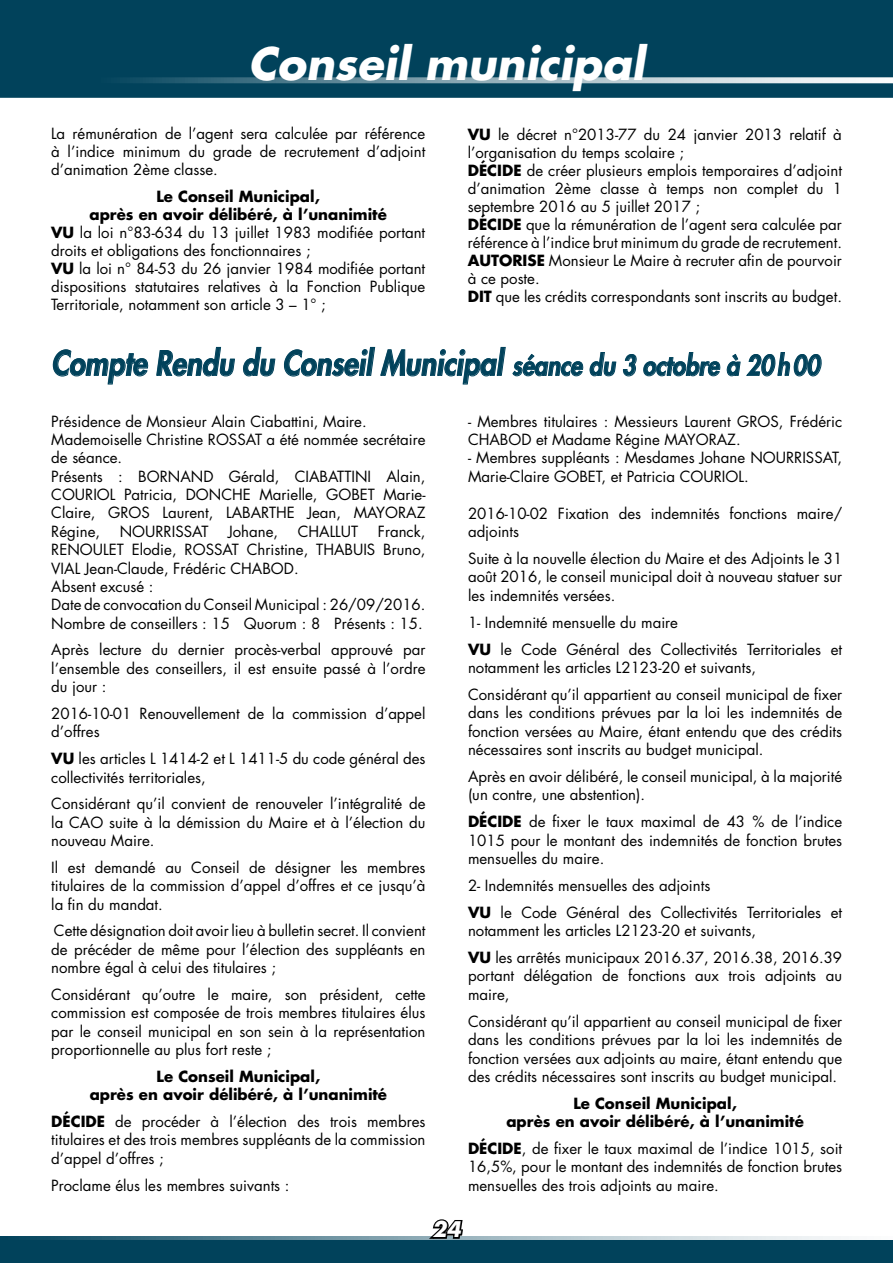
<style>
.page{position:relative;width:893px;height:1263px;background:#fff}
.page>*{position:absolute;margin:0;border:0;box-sizing:border-box;transform-origin:0 0}
.t1{font:italic 700 43.5px "Futura";color:#fff}
.t2{font:italic 800 33px "Futura";color:#01425b;scale:.88 1}
.t3{font:italic 700 21px "Futura";color:#fff}
.t4{font:15px/18.3px "Futura";color:#000}
.t5{font:700 15px/18.3px "Futura";color:#000;text-align:center}
.s1{font-weight:700}
.s2{font-size:27px}
</style>
<div class="page">
<div style="left:0;top:0;width:893px;height:98px;background:#01425b"></div>
<div style="left:0;top:1236px;width:893px;height:27px;background:#01425b"></div>
<svg style="left:94px;top:77px;width:799px;height:6px;background:#85a4b0"></svg>
<svg style="left:33px;top:1236px;width:860px;height:4px;background:#92aeb8"></svg>
<svg style="left:425px;top:1219px;width:40px;height:21px"></svg>
<svg style="left:52px;top:349px;width:97px;height:36px"></svg>
<svg style="left:156px;top:347px;width:79px;height:30px"></svg>
<svg style="left:243px;top:347px;width:33px;height:30px"></svg>
<svg style="left:284px;top:347px;width:222px;height:38px"></svg>
<svg style="left:512px;top:352px;width:104px;height:25px"></svg>
<svg style="left:623px;top:352px;width:199px;height:25px"></svg>
<h1 class="t1" style="left:248px;top:33px;width:398px">Conseil municipal</h1>
<p class="t4" style="left:51px;top:125px;width:376px;text-align:justify">La rémunération de l’agent sera calculée par référence à l’indice minimum du grade de recrutement d’adjoint d’animation 2ème classe.</p>
<p class="t5" style="left:156px;top:187px;width:165px">Le Conseil Municipal,</p>
<p class="t5" style="left:89px;top:205px;width:299px">après en avoir délibéré, à l’unanimité</p>
<p class="t4" style="left:51px;top:223px;width:376px"><span class="s1">VU</span> la loi n°83-634 du 13 juillet 1983 modifiée portant</p>
<p class="t4" style="left:51px;top:241px;width:261px">droits et obligations des fonctionnaires ;</p>
<p class="t4" style="left:51px;top:259px;width:376px"><span class="s1">VU</span> la loi n° 84-53 du 26 janvier 1984 modifiée portant</p>
<p class="t4" style="left:51px;top:277px;width:376px">dispositions statutaires relatives à la Fonction Publique</p>
<p class="t4" style="left:51px;top:295px;width:276px">Territoriale, notamment son article 3 – 1° ;</p>
<p class="t4" style="left:468px;top:125px;width:376px"><span class="s1">VU</span> le décret n°2013-77 du 24 janvier 2013 relatif à l’organisation du temps scolaire ;<br><span class="s1">DÉCIDE</span> de créer plusieurs emplois temporaires d’adjoint d’animation 2ème classe à temps non complet du 1 septembre 2016 au 5 juillet 2017 ;<br><span class="s1">DÉCIDE</span> que la rémunération de l’agent sera calculée par référence à l’indice brut minimum du grade de recrutement.<br><span class="s1">AUTORISE</span> Monsieur Le Maire à recruter afin de pourvoir à ce poste.<br><span class="s1">DIT</span> que les crédits correspondants sont inscrits au budget.</p>
<h2 class="t2" style="left:51px;top:341px;width:875px">Compte Rendu du Conseil Municipal <span class="s2">séance du 3 octobre à 20h00</span></h2>
<p class="t4" style="left:51px;top:412px;width:376px">Présidence de Monsieur Alain Ciabattini, Maire.<br>Mademoiselle Christine ROSSAT a été nommée secrétaire de séance.<br>Présents : BORNAND Gérald, CIABATTINI Alain, COURIOL Patricia, DONCHE Marielle, GOBET Marie-Claire, GROS Laurent, LABARTHE Jean, MAYORAZ Régine,</p>
<p class="t4" style="left:468px;top:412px;width:376px">- Membres titulaires : Messieurs Laurent GROS, Frédéric<br>CHABOD et Madame Régine MAYORAZ.</p>
<p class="t4" style="left:468px;top:448px;width:376px">- Membres suppléants : Mesdames Johane NOURRISSAT,<br>Marie-Claire GOBET, et Patricia COURIOL.</p>
<p class="t4" style="left:468px;top:504px;width:376px">2016-10-02 Fixation des indemnités fonctions maire/ adjoints</p>
<p class="t4" style="left:468px;top:549px;width:376px;text-align:justify">Suite à la nouvelle élection du Maire et des Adjoints le 31 août 2016, le conseil municipal doit à nouveau statuer sur les indemnités versées.</p>
<p class="t4" style="left:468px;top:608px;width:376px;line-height:26.8px">1- Indemnité mensuelle du maire<br><span class="s1">VU</span> le Code Général des Collectivités Territoriales et</p>
<p class="t4" style="left:468px;top:654px;width:376px;line-height:26.8px">notamment les articles L2123-20 et suivants,<br>Considérant qu’il appartient au conseil municipal de fixer</p>
<p class="t4" style="left:468px;top:703px;width:376px;text-align:justify">dans les conditions prévues par la loi les indemnités de fonction versées au Maire, étant entendu que des crédits nécessaires sont inscrits au budget municipal.</p>
<p class="t4" style="left:468px;top:767px;width:376px">Après en avoir délibéré, le conseil municipal, à la majorité (un contre, une abstention).</p>
<p class="t4" style="left:468px;top:812px;width:376px;text-align:justify"><span class="s1">DÉCIDE</span> de fixer le taux maximal de 43 % de l’indice 1015 pour le montant des indemnités de fonction brutes mensuelles du maire.</p>
<p class="t4" style="left:468px;top:872px;width:376px;line-height:26.8px">2- Indemnités mensuelles des adjoints<br><span class="s1">VU</span> le Code Général des Collectivités Territoriales et</p>
<p class="t4" style="left:468px;top:917px;width:376px;line-height:26.8px">notamment les articles L2123-20 et suivants,<br><span class="s1">VU</span> les arrêtés municipaux 2016.37, 2016.38, 2016.39</p>
<p class="t4" style="left:468px;top:966px;width:376px">portant délégation de fonctions aux trois adjoints au maire,</p>
<p class="t4" style="left:468px;top:1012px;width:376px;text-align:justify">Considérant qu’il appartient au conseil municipal de fixer dans les conditions prévues par la loi les indemnités de fonction versées aux adjoints au maire, étant entendu que des crédits nécessaires sont inscrits au budget municipal.</p>
<p class="t5" style="left:506px;top:1093px;width:299px">Le Conseil Municipal,<br>après en avoir délibéré, à l’unanimité</p>
<p class="t4" style="left:468px;top:1139px;width:376px;text-align:justify"><span class="s1">DÉCIDE</span>, de fixer le taux maximal de l’indice 1015, soit 16,5%, pour le montant des indemnités de fonction brutes mensuelles des trois adjoints au maire.</p>
<p class="t4" style="left:51px;top:522px;width:376px;text-indent:327px">Franck, RENOULET Elodie, ROSSAT Christine, THABUIS Bruno, VIAL Jean-Claude, Frédéric CHABOD.<br>Absent excusé :<br>Date de convocation du Conseil Municipal : 26/09/2016.<br>Nombre de conseillers : 15 Quorum : 8 Présents : 15.</p>
<p class="t4" style="left:51px;top:640px;width:376px;text-align:justify">Après lecture du dernier procès-verbal approuvé par l’ensemble des conseillers, il est ensuite passé à l’ordre du jour :</p>
<p class="t4" style="left:51px;top:704px;width:376px">2016-10-01 Renouvellement de la commission d’appel d’offres</p>
<p class="t4" style="left:51px;top:749px;width:376px"><span class="s1">VU</span> les articles L 1414-2 et L 1411-5 du code général des collectivités territoriales,</p>
<p class="t4" style="left:51px;top:794px;width:376px;text-align:justify">Considérant qu’il convient de renouveler l’intégralité de la CAO suite à la démission du Maire et à l’élection du nouveau Maire.</p>
<p class="t4" style="left:51px;top:858px;width:376px;text-align:justify">Il est demandé au Conseil de désigner les membres titulaires de la commission d’appel d’offres et ce jusqu’à la fin du mandat.</p>
<p class="t4" style="left:51px;top:921px;width:376px;text-align:justify">Cette désignation doit avoir lieu à bulletin secret. Il convient de précéder de même pour l’élection des suppléants en nombre égal à celui des titulaires ;</p>
<p class="t4" style="left:51px;top:985px;width:376px;text-align:justify">Considérant qu’outre le maire, son président, cette commission est composée de trois membres titulaires élus par le conseil municipal en son sein à la représentation proportionnelle au plus fort reste ;</p>
<p class="t5" style="left:90px;top:1067px;width:299px">Le Conseil Municipal,<br>après en avoir délibéré, à l’unanimité</p>
<p class="t4" style="left:51px;top:1112px;width:376px;text-align:justify"><span class="s1">DÉCIDE</span> de procéder à l’élection des trois membres titulaires et des trois membres suppléants de la commission d’appel d’offres ;</p>
<p class="t4" style="left:51px;top:1176px;width:240px">Proclame élus les membres suivants :</p>
<p class="t4" style="left:120px;top:522px;width:90px">NOURRISSAT</p>
<p class="t4" style="left:228px;top:522px;width:52px">Johane,</p>
<p class="t4" style="left:298px;top:522px;width:62px">CHALLUT</p>
<h3 class="t3" style="left:432px;top:1215px;width:30px">24</h3>
</div>
